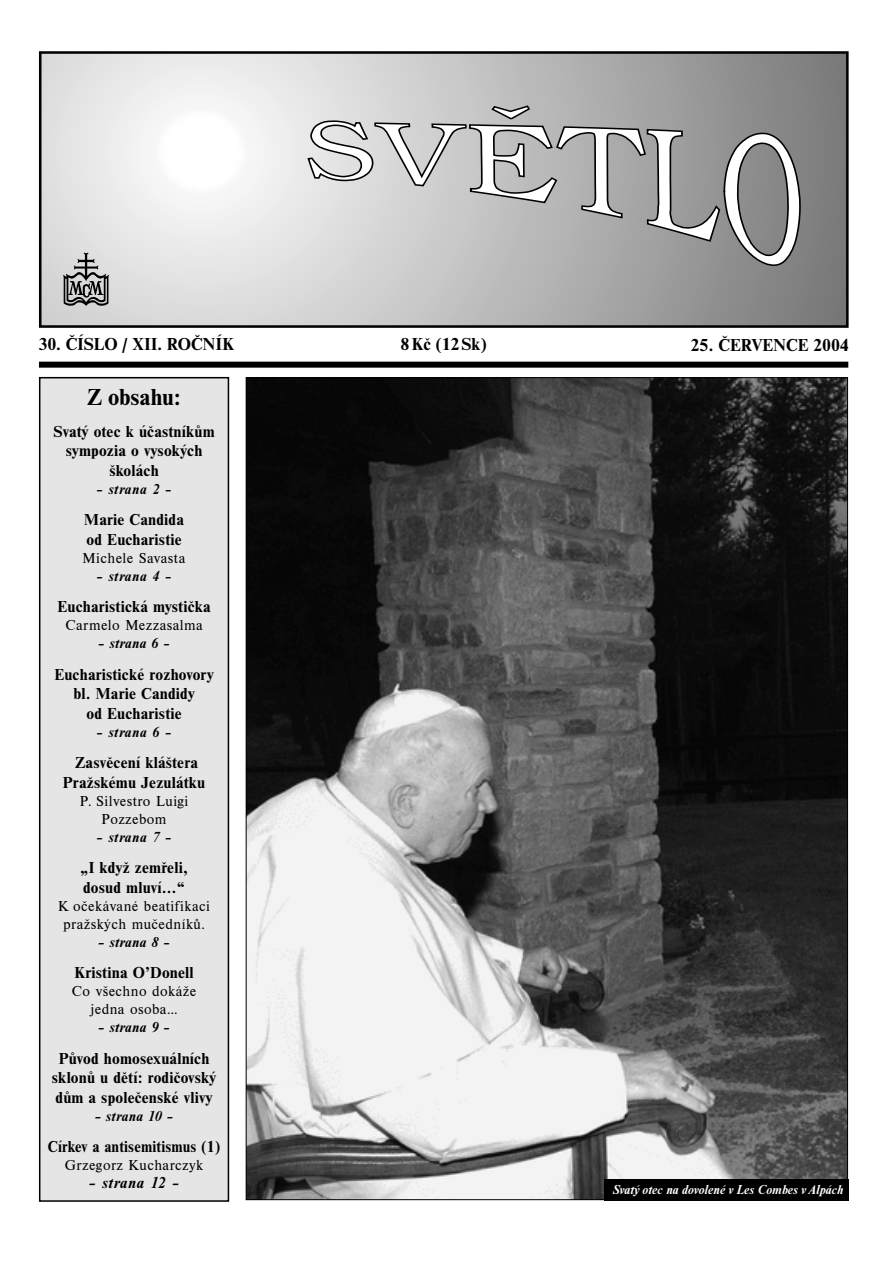
<style>
.page{position:relative;width:893px;height:1263px;background:#fff}
.page>*{position:absolute;margin:0;border:0;box-sizing:border-box;transform-origin:0 0}
.t1{font:700 24px "Nimbus Rom DCE";letter-spacing:-.005em;color:#000}
.t2{font:700 18px "Nimbus Rom DCE";color:#000}
.t3{font:700 16.5px/19.5px "Nimbus Rom DCE";letter-spacing:.01em;color:#000;text-align:center}
.t4{font:700 16.5px "Nimbus Rom DCE";letter-spacing:.01em;color:#000;scale:.94 1}
.t5{font:italic 700 16.5px "Nimbus Rom DCE";letter-spacing:.03em;color:#000}
.t6{font:15px/18px "Nimbus Rom DCE";letter-spacing:.025em;color:#000;text-align:center}
.t7{font:italic 700 15px "Nimbus Rom DCE";letter-spacing:.015em;color:#000}
.t8{font:italic 700 13.5px "Nimbus Rom DCE";color:#fff}
</style>
<div class="page">
<div style="left:40px;top:378px;width:188px;height:823px;background:#e5e5e5"></div>
<div style="left:39px;top:377px;width:190px;height:825px;border:2px solid #000"></div>
<div style="left:39px;top:362px;width:809px;height:6px;background:#000"></div>
<svg style="left:43px;top:55px;width:801px;height:269px"></svg>
<img style="left:157px;top:110px;width:89px;height:83px;border-radius:50%">
<svg style="left:306px;top:104px;width:495px;height:264px"></svg>
<div style="left:39px;top:51px;width:809px;height:277px;border:3px solid #000"></div>
<svg style="left:63px;top:253px;width:46px;height:53px;background:#909090"></svg>
<img style="left:248px;top:379px;width:597px;height:819px">
<div style="left:603px;top:1179px;width:245px;height:21px;background:#000"></div>
<p class="t2" style="left:38px;top:338px;width:197px">30. ČÍSLO / XII. ROČNÍK</p>
<p class="t2" style="left:400px;top:338px;width:88px">8 Kč (12 Sk)</p>
<p class="t2" style="left:690px;top:338px;width:160px">25. ČERVENCE 2004</p>
<h1 class="t1" style="left:87px;top:388px;width:95px">Z obsahu:</h1>
<p class="t3" style="left:53px;top:423px;width:163px">Svatý otec k účastníkům sympozia o vysokých školách</p>
<p class="t7" style="left:96px;top:483px;width:77px">– strana 2 –</p>
<p class="t3" style="left:84px;top:512px;width:101px;text-align:left">Marie Candida od Eucharistie</p>
<p class="t6" style="left:83px;top:550px;width:104px">Michele Savasta</p>
<p class="t7" style="left:96px;top:570px;width:77px">– strana 4 –</p>
<p class="t3" style="left:57px;top:599px;width:155px">Eucharistická mystička</p>
<p class="t6" style="left:65px;top:618px;width:139px">Carmelo Mezzasalma</p>
<p class="t7" style="left:98px;top:638px;width:74px">– strana 6 –</p>
<p class="t3" style="left:54px;top:666px;width:161px">Eucharistické rozhovory bl. Marie Candidy<br>od Eucharistie</p>
<p class="t7" style="left:96px;top:726px;width:77px">– strana 6 –</p>
<p class="t3" style="left:63px;top:755px;width:144px">Zasvěcení kláštera<br>Pražskému Jezulátku</p>
<p class="t6" style="left:80px;top:793px;width:110px">P. Silvestro Luigi<br>Pozzebom</p>
<p class="t7" style="left:96px;top:831px;width:77px">– strana 7 –</p>
<p class="t3" style="left:80px;top:860px;width:109px;text-align:left">„I když zemřeli, dosud mluví…“</p>
<p class="t6" style="left:58px;top:898px;width:153px">K očekávané beatifikaci pražských mučedníků.</p>
<p class="t7" style="left:98px;top:936px;width:74px">– strana 8 –</p>
<p class="t3" style="left:74px;top:965px;width:121px">Kristina O’Donell</p>
<p class="t6" style="left:72px;top:984px;width:126px">Co všechno dokáže jedna osoba…</p>
<p class="t7" style="left:98px;top:1022px;width:74px">– strana 9 –</p>
<p class="t3" style="left:52px;top:1050px;width:166px">Původ homosexuálních sklonů u dětí: rodičovský dům a společenské vlivy</p>
<p class="t7" style="left:94px;top:1110px;width:81px">– strana 10 –</p>
<p class="t4" style="left:48px;top:1141px;width:185px">Církev a antisemitismus (1)</p>
<p class="t6" style="left:65px;top:1158px;width:140px">Grzegorz Kucharczyk</p>
<p class="t5" style="left:88px;top:1177px;width:93px">– strana 12 –</p>
<p class="t8" style="left:613px;top:1184px;width:232px">Svatý otec na dovolené v Les Combes v Alpách</p>
</div>
